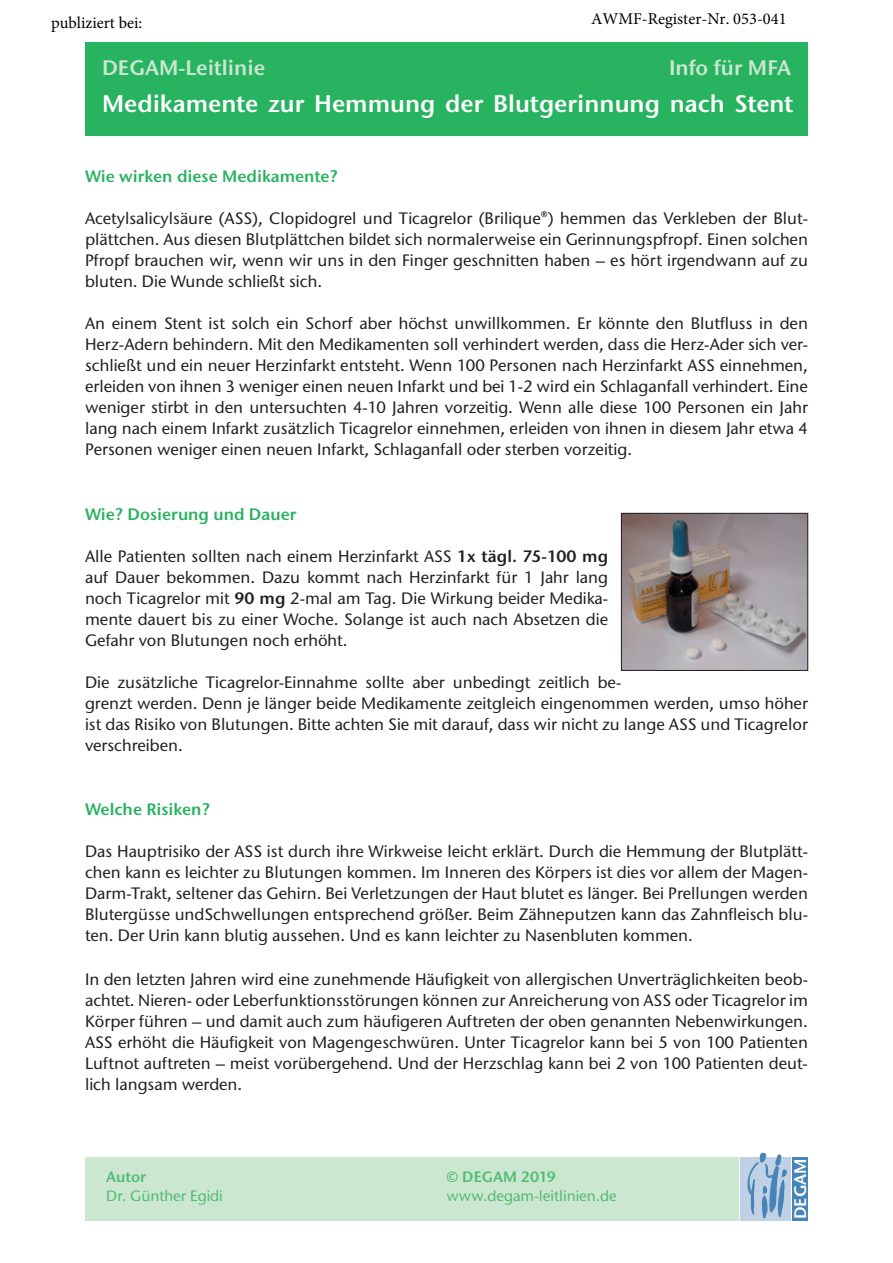
<style>
.page{position:relative;width:893px;height:1263px;background:#fff}
.page>*{position:absolute;margin:0;border:0;box-sizing:border-box;transform-origin:0 0}
.t1{font:600 24px "Stone Sans ITC Pro";color:#fff}
.t2{font:600 21px "Stone Sans ITC Pro";color:#cce7d0}
.t3{font:600 16.65px "Stone Sans ITC Pro";letter-spacing:.005em;color:#fff}
.t4{font:500 16.5px/21px "Stone Sans ITC Std";color:#231f20;text-align:justify}
.t5{font:600 16.5px "Stone Sans ITC Pro";color:#27b35f}
.t6{font:16.5px "Minion Pro";color:#000}
.t7{font:500 15px "Stone Sans ITC Std";color:#51bb74}
.t8{font:600 15px "Stone Sans ITC Pro";color:#51bb74}
.s1{font-family:"Stone Sans ITC Pro";font-weight:600}
</style>
<div class="page">
<div style="left:85px;top:1157px;width:654px;height:63px;background:#cce7d0"></div>
<div style="left:740px;top:1157px;width:51px;height:63px;background:#c0d1e6"></div>
<div style="left:792px;top:1157px;width:16px;height:63px;background:#4785b8"></div>
<svg style="left:747px;top:1152px;width:40px;height:67px"></svg>
<div style="left:85px;top:43px;width:723px;height:93px;background:#27b35f"></div>
<svg style="left:623px;top:515px;width:183px;height:154px;background:#968d8d"></svg>
<div style="left:621px;top:513px;width:187px;height:158px;border:1px solid #231f20"></div>
<p class="t6" style="left:51px;top:12px;width:93px">publiziert bei:</p>
<p class="t6" style="left:591px;top:7px;width:197px">AWMF-Register-Nr. 053-041</p>
<p class="t2" style="left:102px;top:54px;width:165px">DEGAM-Leitlinie</p>
<p class="t2" style="left:669px;top:54px;width:123px">Info für MFA</p>
<h1 class="t1" style="left:102px;top:89px;width:693px">Medikamente zur Hemmung der Blutgerinnung nach Stent</h1>
<p class="t5" style="left:85px;top:166px;width:254px">Wie wirken diese Medikamente?</p>
<p class="t4" style="left:85px;top:208px;width:724px">Acetylsalicylsäure (ASS), Clopidogrel und Ticagrelor (Brilique®) hemmen das Verkleben der Blut&shy;plättchen. Aus diesen Blutplättchen bildet sich normalerweise ein Gerinnungspfropf. Einen solchen Pfropf brauchen wir, wenn wir uns in den Finger geschnitten haben – es hört irgendwann auf zu bluten. Die Wunde schließt sich.</p>
<p class="t4" style="left:85px;top:313px;width:724px">An einem Stent ist solch ein Schorf aber höchst unwillkommen. Er könnte den Blutfluss in den Herz-Adern behindern. Mit den Medikamenten soll verhindert werden, dass die Herz-Ader sich ver&shy;schließt und ein neuer Herzinfarkt entsteht. Wenn 100 Personen nach Herzinfarkt ASS einnehmen, erleiden von ihnen 3 weniger einen neuen Infarkt und bei 1-2 wird ein Schlaganfall verhindert. Eine weniger stirbt in den untersuchten 4-10 Jahren vorzeitig. Wenn alle diese 100 Personen ein Jahr lang nach einem Infarkt zusätzlich Ticagrelor einnehmen, erleiden von ihnen in diesem Jahr etwa 4<br>Personen weniger einen neuen Infarkt, Schlaganfall oder sterben vorzeitig.</p>
<p class="t5" style="left:85px;top:504px;width:213px">Wie? Dosierung und Dauer</p>
<p class="t4" style="left:85px;top:545px;width:525px">Alle Patienten sollten nach einem Herzinfarkt ASS <span class="s1">1x tägl. 75-100 mg </span>auf Dauer bekommen. Dazu kommt nach Herzinfarkt für 1 Jahr lang noch Ticagrelor mit <span class="s1">90 mg</span> 2-mal am Tag. Die Wirkung beider Medika&shy;mente dauert bis zu einer Woche. Solange ist auch nach Absetzen die Gefahr von Blutungen noch erhöht.</p>
<p class="t4" style="left:85px;top:671px;width:724px;text-align:left">Die zusätzliche Ticagrelor-Einnahme sollte aber unbedingt zeitlich be-<br>grenzt werden. Denn je länger beide Medikamente zeitgleich eingenommen werden, umso höher ist das Risiko von Blutungen. Bitte achten Sie mit darauf, dass wir nicht zu lange ASS und Ticagrelor verschreiben.</p>
<p class="t5" style="left:85px;top:799px;width:126px">Welche Risiken?</p>
<p class="t4" style="left:85px;top:841px;width:724px">Das Hauptrisiko der ASS ist durch ihre Wirkweise leicht erklärt. Durch die Hemmung der Blutplätt&shy;chen kann es leichter zu Blutungen kommen. Im Inneren des Körpers ist dies vor allem der Magen-Darm-Trakt, seltener das Gehirn. Bei Verletzungen der Haut blutet es länger. Bei Prellungen werden Blutergüsse undSchwellungen entsprechend größer. Beim Zähneputzen kann das Zahnfleisch blu&shy;ten. Der Urin kann blutig aussehen. Und es kann leichter zu Nasenbluten kommen.</p>
<p class="t4" style="left:85px;top:968px;width:724px">In den letzten Jahren wird eine zunehmende Häufigkeit von allergischen Unverträglichkeiten beob&shy;achtet. Nieren- oder Leberfunktionsstörungen können zur Anreicherung von ASS oder Ticagrelor im Körper führen – und damit auch zum häufigeren Auftreten der oben genannten Nebenwirkungen.<br>ASS erhöht die Häufigkeit von Magengeschwüren. Unter Ticagrelor kann bei 5 von 100 Patienten Luftnot auftreten – meist vorübergehend. Und der Herzschlag kann bei 2 von 100 Patienten deut&shy;lich langsam werden.</p>
<p class="t8" style="left:106px;top:1167px;width:41px">Autor</p>
<p class="t7" style="left:106px;top:1186px;width:118px">Dr. Günther Egidi</p>
<p class="t8" style="left:446px;top:1167px;width:111px">© DEGAM 2019</p>
<p class="t7" style="left:446px;top:1186px;width:172px">www.degam-leitlinien.de</p>
<p class="t3" style="left:790px;top:1219px;width:62px;rotate:-90deg">DEGAM</p>
</div>
